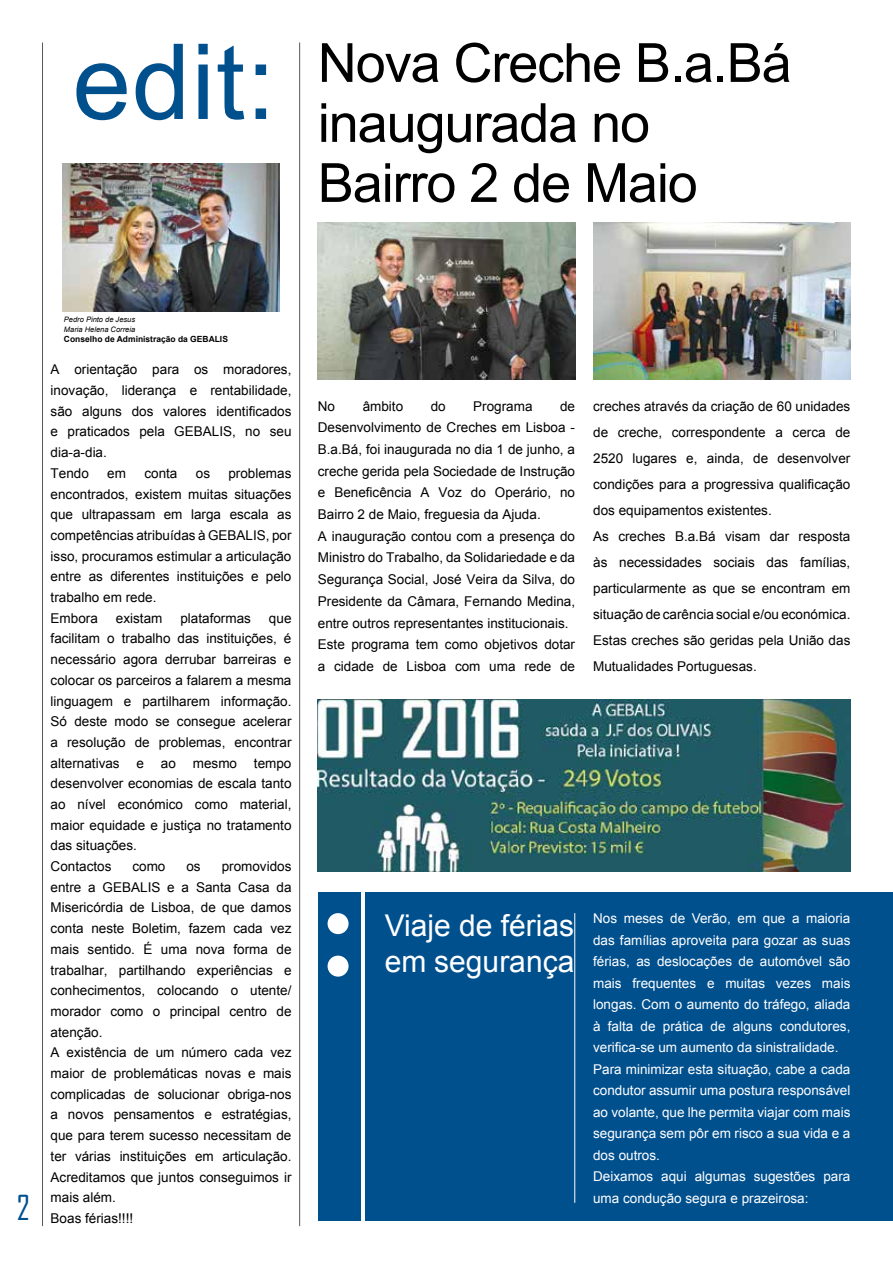
<style>
.page{position:relative;width:893px;height:1263px;background:#fff}
.page>*{position:absolute;margin:0;border:0;box-sizing:border-box;transform-origin:0 0}
.t1{font:54px/60px "Arial";letter-spacing:-.02em;color:#000}
.t2{font:33px "Agency FB";color:#00508e}
.t3{font:30px/36px "Arial";color:#fff}
.t4{font:13.5px/20.7px "Arial";color:#000}
.t5{font:13.5px/21.5px "Arial";color:#fff}
.t6{font:700 8.55px "Arial";color:#000}
.t7{font:italic 7.5px/10.2px "Arial";color:#000}
</style>
<div class="page">
<hr style="left:42px;top:43px;width:1px;height:1183px;background:#58585a">
<svg style="left:76px;top:44px;width:190px;height:76px"></svg>
<img style="left:318px;top:699px;width:532px;height:173px">
<hr style="left:299px;top:43px;width:1px;height:1183px;background:#58585a">
<div style="left:366px;top:892px;width:527px;height:329px;background:#00508e"></div>
<div style="left:318px;top:892px;width:42px;height:329px;background:#00508e"></div>
<div style="left:328px;top:913px;width:21px;height:21px;background:#fff;border-radius:50%"></div>
<div style="left:328px;top:956px;width:21px;height:21px;background:#fff;border-radius:50%"></div>
<hr style="left:574px;top:913px;width:1px;height:290px;background:#fff">
<img style="left:593px;top:222px;width:257px;height:158px">
<img style="left:63px;top:163px;width:216px;height:149px">
<img style="left:318px;top:222px;width:257px;height:158px">
<h1 class="t1" style="left:318px;top:33px;width:475px">Nova Creche B.a.Bá inaugurada no<br>Bairro 2 de Maio</h1>
<h2 class="t2" style="left:17px;top:1187px;width:14px">2</h2>
<p class="t7" style="left:64px;top:314px;width:73px">Pedro Pinto de Jesus<br>Maria Helena Correia</p>
<p class="t6" style="left:64px;top:334px;width:166px">Conselho de Administração da GEBALIS</p>
<p class="t4" style="left:51px;top:359px;width:242px">A orientação para os moradores, inovação, liderança e rentabilidade, são alguns dos valores identificados e praticados pela GEBALIS, no seu dia‑a‑dia.<br>Tendo</p>
<p class="t4" style="left:51px;top:463px;width:242px;text-indent:178px">problemas encontrados, existem muitas situações que ultrapassam em larga escala as competências atribuídas à GEBALIS, por isso, procuramos estimular a articulação entre as diferentes instituições e pelo trabalho em rede.<br>Embora</p>
<p class="t4" style="left:107px;top:463px;width:20px">em</p>
<p class="t4" style="left:144px;top:463px;width:35px">conta</p>
<p class="t4" style="left:196px;top:463px;width:16px">os</p>
<p class="t4" style="left:116px;top:608px;width:48px">existam</p>
<p class="t4" style="left:180px;top:608px;width:72px">plataformas</p>
<p class="t4" style="left:51px;top:608px;width:242px;text-align:justify;text-indent:218px">que facilitam o trabalho das instituições, é necessário agora derrubar barreiras e colocar os parceiros a falarem a mesma linguagem e partilharem informação.<br>Só deste modo se consegue acelerar a resolução de problemas, encontrar alternativas</p>
<p class="t4" style="left:51px;top:753px;width:242px;text-indent:203px">tempo desenvolver economias de escala tanto ao nível económico como material, maior equidade e justiça no tratamento das situações.<br>Contactos</p>
<p class="t4" style="left:137px;top:753px;width:9px">e</p>
<p class="t4" style="left:161px;top:753px;width:17px">ao</p>
<p class="t4" style="left:193px;top:753px;width:46px">mesmo</p>
<p class="t4" style="left:51px;top:856px;width:242px;text-indent:171px">promovidos entre a GEBALIS e a Santa Casa da<br>Misericórdia de Lisboa, de que damos conta neste Boletim, fazem cada vez mais sentido. É uma nova forma de trabalhar, partilhando experiências e conhecimentos, colocando o utente/ morador como o principal centro de atenção.<br>A existência de um número cada vez maior de problemáticas novas e mais complicadas de solucionar obriga-nos a novos pensamentos e estratégias, que para terem sucesso necessitam de ter várias instituições em articulação.<br>Acreditamos que juntos conseguimos ir mais além.<br>Boas férias!!!!</p>
<p class="t4" style="left:132px;top:856px;width:35px">como</p>
<p class="t4" style="left:186px;top:856px;width:16px">os</p>
<p class="t4" style="left:318px;top:396px;width:19px">No</p>
<p class="t4" style="left:363px;top:396px;width:42px">âmbito</p>
<p class="t4" style="left:431px;top:396px;width:17px">do</p>
<p class="t4" style="left:473px;top:396px;width:61px">Programa</p>
<p class="t4" style="left:318px;top:395px;width:259px;line-height:21.8px;text-indent:242px">de Desenvolvimento de Creches em Lisboa - B.a.Bá, foi inaugurada no dia 1 de junho, a creche gerida pela Sociedade de Instrução e Beneficência A Voz do Operário, no Bairro 2 de Maio, freguesia da Ajuda.<br>A inauguração contou com a presença do Ministro do Trabalho, da Solidariedade e da Segurança Social, José Veira da Silva, do Presidente da Câmara, Fernando Medina, entre outros representantes institucionais.<br>Este programa tem como objetivos dotar a cidade de Lisboa com uma rede de</p>
<p class="t4" style="left:593px;top:393px;width:259px;line-height:26px">creches através da criação de 60 unidades de creche, correspondente a cerca de 2520 lugares e, ainda, de desenvolver condições para a progressiva qualificação dos equipamentos existentes.<br>As creches B.a.Bá visam dar resposta às necessidades sociais das famílias, particularmente as que se encontram em situação de carência social e/ou económica.<br>Estas creches são geridas pela União das Mutualidades Portuguesas.</p>
<h3 class="t3" style="left:385px;top:907px;width:191px">Viaje de férias em segurança</h3>
<p class="t5" style="left:593px;top:908px;width:259px">Nos meses de Verão, em que a maioria das famílias aproveita para gozar as suas férias, as deslocações de automóvel são mais frequentes e muitas vezes mais longas. Com o aumento do tráfego, aliada à falta de prática de alguns condutores, verifica‑se um aumento da sinistralidade.<br>Para minimizar esta situação, cabe a cada condutor assumir uma postura responsável ao volante, que lhe permita viajar com mais segurança sem pôr em risco a sua vida e a dos outros.<br>Deixamos aqui algumas sugestões para uma condução segura e prazeirosa:</p>
</div>
